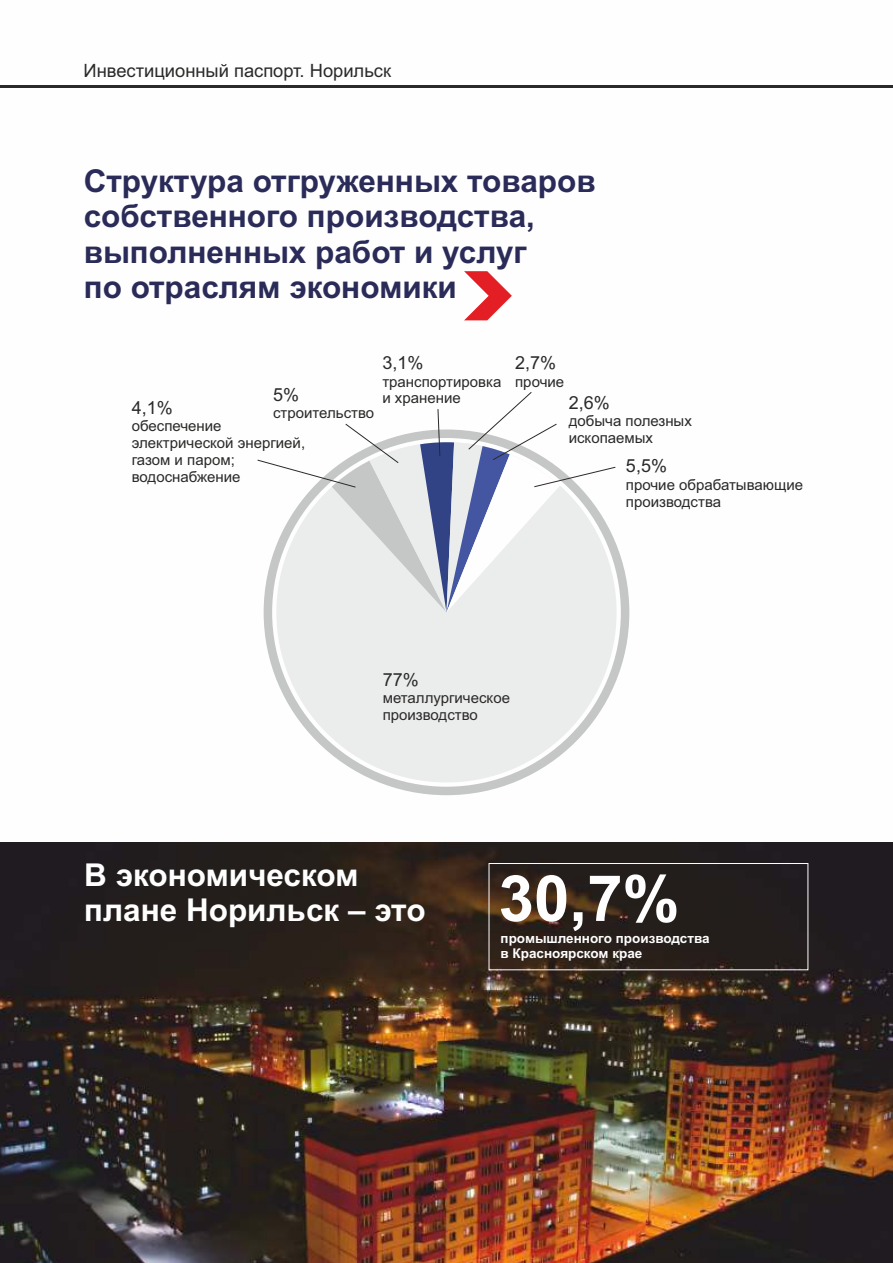
<style>
.page{position:relative;width:893px;height:1263px;background:#fff}
.page>*{position:absolute;margin:0;border:0;box-sizing:border-box;transform-origin:0 0}
.t1{font:700 63.75px "Arial";color:#fefefe}
.t2{font:700 31.5px/35.2px "Arial";color:#2a2b58}
.t3{font:700 31.5px/35.2px "Arial";color:#fefefe}
.t4{font:18.3px "Arial";color:#2b2a29}
.t5{font:18px "Arial";color:#2b2a29}
.t6{font:15px/16.8px "Arial";color:#2b2a29}
.t7{font:700 13.5px/15.1px "Arial";color:#fefefe}
</style>
<div class="page">
<img style="left:0;top:842px;width:893px;height:421px">
<hr style="left:0;top:85px;width:893px;height:2px;background:#2b2a29">
<svg style="left:464px;top:271px;width:48px;height:49px"></svg>
<div style="left:264px;top:429px;width:365px;height:366px;background:#c5c6c6;border-radius:50%"></div>
<div style="left:272px;top:438px;width:349px;height:349px;background:#fefefe;border-radius:50%"></div>
<div style="left:276px;top:442px;width:341px;height:340px;background:#ebecec;border-radius:50%"></div>
<svg style="left:257px;top:392px;width:359px;height:220px"></svg>
<div style="left:489px;top:863px;width:319px;height:107px;border:1px solid #fefefe"></div>
<p class="t4" style="left:84px;top:64px;width:309px">Инвестиционный паспорт. Норильск</p>
<h2 class="t2" style="left:84px;top:166px;width:514px">Структура отгруженных товаров собственного производства, выполненных работ и услуг<br>по отраслям экономики</h2>
<p class="t5" style="left:273px;top:388px;width:28px">5%</p>
<p class="t6" style="left:273px;top:406px;width:103px">строительство</p>
<p class="t5" style="left:132px;top:401px;width:43px">4,1%</p>
<p class="t6" style="left:132px;top:419px;width:175px">обеспечение электрической энергией, газом и паром; водоснабжение</p>
<p class="t5" style="left:382px;top:356px;width:43px">3,1%</p>
<p class="t6" style="left:382px;top:374px;width:120px">транспортировка и хранение</p>
<p class="t5" style="left:515px;top:356px;width:43px">2,7%</p>
<p class="t6" style="left:515px;top:374px;width:51px">прочие</p>
<p class="t5" style="left:569px;top:395px;width:43px">2,6%</p>
<p class="t6" style="left:569px;top:414px;width:125px">добыча полезных ископаемых</p>
<p class="t5" style="left:626px;top:459px;width:43px">5,5%</p>
<p class="t6" style="left:626px;top:477px;width:179px">прочие обрабатывающие производства</p>
<p class="t5" style="left:383px;top:673px;width:38px">77%</p>
<p class="t6" style="left:383px;top:691px;width:129px">металлургическое производство</p>
<h2 class="t3" style="left:84px;top:860px;width:343px">В экономическом плане Норильск – это</h2>
<h1 class="t1" style="left:498px;top:874px;width:182px">30,7%</h1>
<p class="t7" style="left:501px;top:932px;width:211px">промышленного производства в Красноярском крае</p>
</div>
